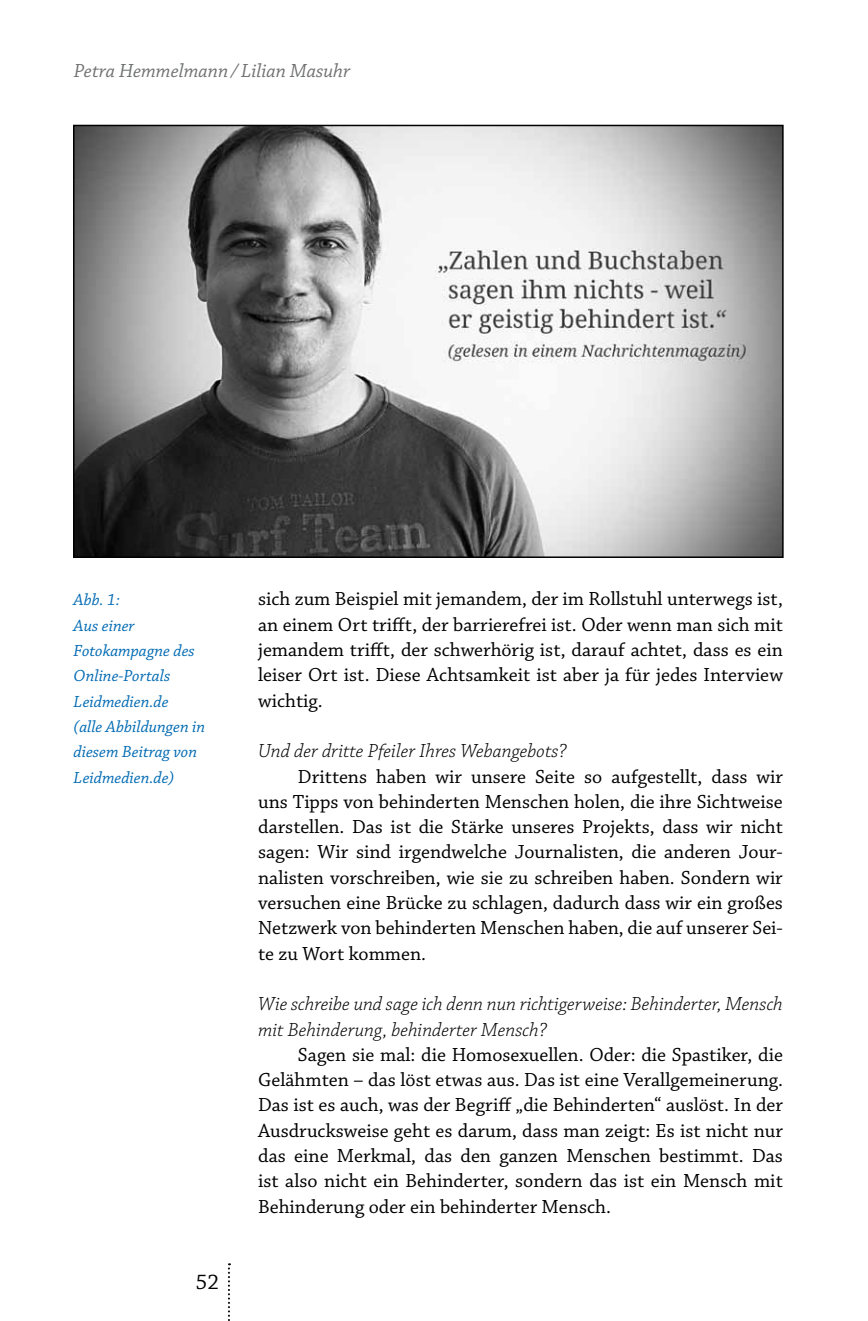
<style>
.page{position:relative;width:868px;height:1321px;background:#fff}
.page>*{position:absolute;margin:0;border:0;box-sizing:border-box;transform-origin:0 0}
.t1{font:22px "Chaparral Pro";color:#000}
.t2{font:20px/25.4px "Chaparral Pro";color:#000;text-align:justify}
.t3{font:italic 300 20px/25.2px "Chaparral Pro";color:#000}
.t4{font:italic 20px "Chaparral Pro";color:#707172}
.t5{font:italic 17px/25.2px "Chaparral Pro";color:#006ab3}
</style>
<div class="page">
<svg style="left:228px;top:1263px;width:2px;height:58px"></svg>
<img style="left:76px;top:128px;width:704px;height:427px">
<div style="left:73px;top:125px;width:710px;height:433px;border:2px solid #000"></div>
<p class="t4" style="left:74px;top:60px;width:278px">Petra Hemmelmann/Lilian Masuhr</p>
<p class="t5" style="left:74px;top:588px;width:133px">Abb. 1:<br>Aus einer<br>Fotokampagne des<br>Online-Portals<br>Leidmedien.de<br>(alle Abbildungen in diesem Beitrag von<br>Leidmedien.de)</p>
<p class="t1" style="left:196px;top:1269px;width:25px">52</p>
<p class="t2" style="left:258px;top:587px;width:526px">sich zum Beispiel mit jemandem, der im Rollstuhl unterwegs ist, an einem Ort trifft, der barrierefrei ist. Oder wenn man sich mit jemandem trifft, der schwerhörig ist, darauf achtet, dass es ein leiser Ort ist. Diese Achtsamkeit ist aber ja für jedes Interview wichtig.</p>
<p class="t3" style="left:258px;top:739px;width:310px">Und der dritte Pfeiler Ihres Webangebots?</p>
<p class="t2" style="left:258px;top:764px;width:526px;text-indent:40px">Drittens haben wir unsere Seite so aufgestellt, dass wir uns Tipps von behinderten Menschen holen, die ihre Sichtweise darstellen. Das ist die Stärke unseres Projekts, dass wir nicht sagen: Wir sind irgendwelche Journalisten, die anderen Jour&shy;nalisten vorschreiben, wie sie zu schreiben haben. Sondern wir versuchen eine Brücke zu schlagen, dadurch dass wir ein großes Netzwerk von behinderten Menschen haben, die auf unserer Sei&shy;te zu Wort kommen.</p>
<p class="t3" style="left:258px;top:992px;width:526px">Wie schreibe und sage ich denn nun richtigerweise: Behinderter, Mensch mit Behinderung, behinderter Mensch?</p>
<p class="t2" style="left:258px;top:1043px;width:526px;text-indent:40px">Sagen sie mal: die Homosexuellen. Oder: die Spastiker, die Gelähmten – das löst etwas aus. Das ist eine Verallgemeinerung.<br>Das ist es auch, was der Begriff „die Behinderten“ auslöst. In der Ausdrucksweise geht es darum, dass man zeigt: Es ist nicht nur das eine Merkmal, das den ganzen Menschen bestimmt. Das ist also nicht ein Behinderter, sondern das ist ein Mensch mit Behinderung oder ein behinderter Mensch.</p>
</div>
